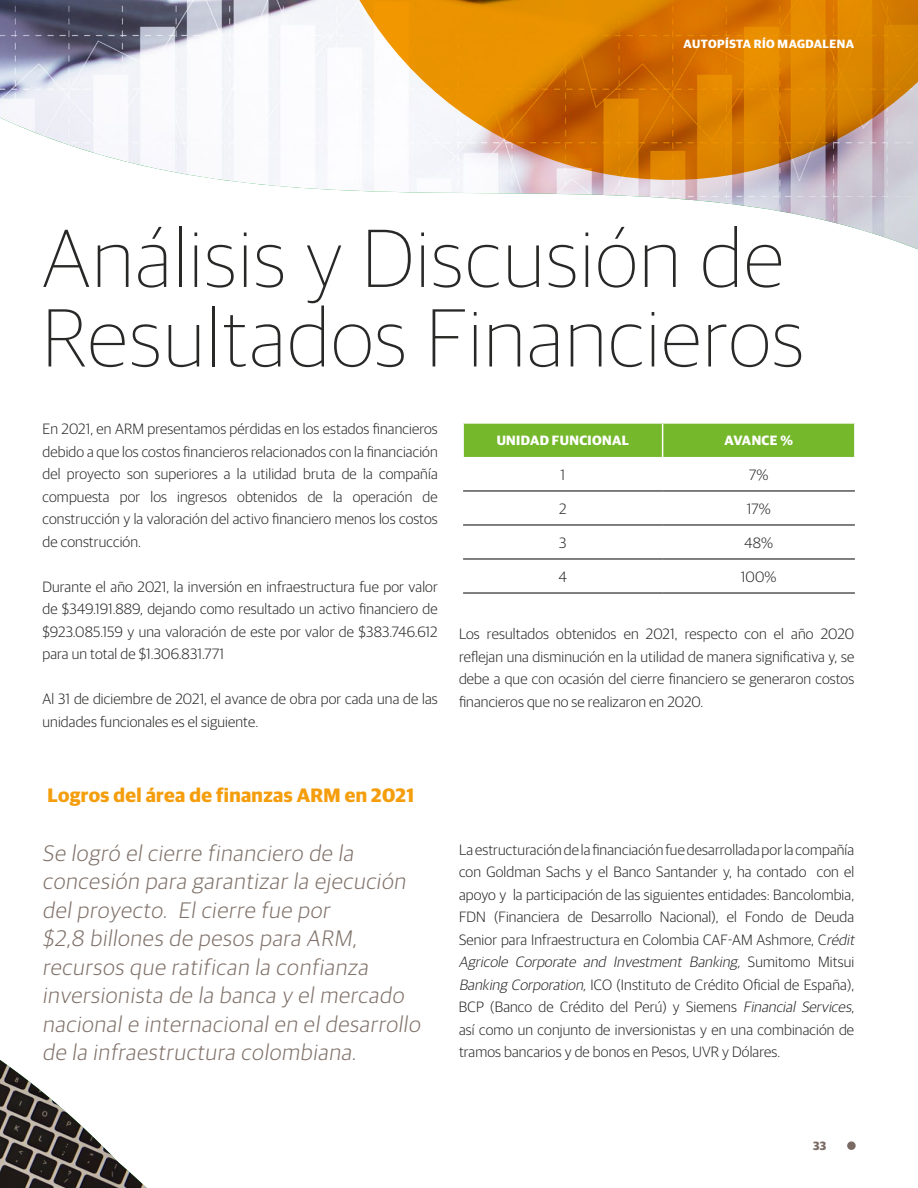
<style>
.page{position:relative;width:918px;height:1188px;background:#fff}
.page>*{position:absolute;margin:0;border:0;box-sizing:border-box;transform-origin:0 0}
.t1{font:100 82.5px/79.5px "Guardian Sans";letter-spacing:.03em;color:#282827}
.t2{font:300 22.5px/28.5px "Guardian Sans";letter-spacing:.045em;color:#7f7169}
.t3{font:700 19.5px "Guardian Sans";letter-spacing:.02em;color:#f59e0d}
.t4{font:300 15px/22.5px "Guardian Sans";letter-spacing:.01em;color:#282827;text-align:justify}
.t5{font:700 13.5px "Guardian Sans";letter-spacing:.03em;color:#fff}
.t6{font:700 12px "Guardian Sans";letter-spacing:.04em;color:#fff}
.t7{font:700 12px "Guardian Sans";color:#796b63}
.s1{font-style:italic}
</style>
<div class="page">
<div style="left:847px;top:1141px;width:9px;height:9px;background:#796b63;border-radius:50%"></div>
<img style="left:0;top:0;width:918px;height:250px">
<svg style="left:311px;top:0;width:607px;height:180px"></svg>
<div style="left:464px;top:424px;width:390px;height:33px;background:#75b82b"></div>
<hr style="left:662px;top:424px;width:1px;height:33px;background:#fff">
<hr style="left:463px;top:491px;width:200px;height:1px;background:#000">
<hr style="left:663px;top:491px;width:192px;height:1px;background:#000">
<hr style="left:463px;top:525px;width:200px;height:1px;background:#000">
<hr style="left:663px;top:525px;width:192px;height:1px;background:#000">
<hr style="left:463px;top:559px;width:200px;height:1px;background:#000">
<hr style="left:663px;top:559px;width:192px;height:1px;background:#000">
<hr style="left:463px;top:593px;width:200px;height:1px;background:#000">
<hr style="left:663px;top:593px;width:192px;height:1px;background:#000">
<img style="left:0;top:1060px;width:147px;height:128px">
<p class="t6" style="left:684px;top:34px;width:172px">AUTOPÍSTA RÍO MAGDALENA</p>
<h1 class="t1" style="left:43px;top:214px;width:763px">Análisis y Discusión de<br>Resultados Financieros</h1>
<p class="t4" style="left:43px;top:417px;width:397px">En 2021, en ARM presentamos pérdidas en los estados financieros debido a que los costos financieros relacionados con la financiación del proyecto son superiores a la utilidad bruta de la compañía compuesta por los ingresos obtenidos de la operación de construcción y la valoración del activo financiero menos los costos de construcción.</p>
<p class="t4" style="left:43px;top:574px;width:397px">Durante el año 2021, la inversión en infraestructura fue por valor de $349.191.889, dejando como resultado un activo financiero de $923.085.159 y una valoración de este por valor de $383.746.612 para un total de $1.306.831.771</p>
<p class="t4" style="left:43px;top:687px;width:397px">Al 31 de diciembre de 2021, el avance de obra por cada una de las unidades funcionales es el siguiente.</p>
<p class="t5" style="left:497px;top:430px;width:134px">UNIDAD FUNCIONAL</p>
<p class="t5" style="left:725px;top:430px;width:70px">AVANCE %</p>
<p class="t4" style="left:561px;top:462px;width:6px">1</p>
<p class="t4" style="left:749px;top:462px;width:21px">7%</p>
<p class="t4" style="left:559px;top:496px;width:9px">2</p>
<p class="t4" style="left:747px;top:496px;width:25px">17%</p>
<p class="t4" style="left:559px;top:531px;width:9px">3</p>
<p class="t4" style="left:744px;top:531px;width:30px">48%</p>
<p class="t4" style="left:559px;top:565px;width:10px">4</p>
<p class="t4" style="left:741px;top:565px;width:37px">100%</p>
<p class="t4" style="left:459px;top:622px;width:397px">Los resultados obtenidos en 2021, respecto con el año 2020 reflejan una disminución en la utilidad de manera significativa y, se debe a que con ocasión del cierre financiero se generaron costos financieros que no se realizaron en 2020.</p>
<h3 class="t3" style="left:48px;top:781px;width:368px">Logros del área de finanzas ARM en 2021</h3>
<p class="t2" style="left:43px;top:837px;width:383px">Se logró el cierre financiero de la concesión para garantizar la ejecución del proyecto. El cierre fue por<br>$2,8 billones de pesos para ARM, recursos que ratifican la confianza inversionista de la banca y el mercado nacional e internacional en el desarrollo de la infraestructura colombiana.</p>
<p class="t4" style="left:459px;top:837px;width:400px;text-align:left">La estructuración de la financiación fue desarrollada por la compañía con Goldman Sachs y el Banco Santander y, ha contado con el apoyo y la participación de las siguientes entidades: Bancolombia, FDN (Financiera de Desarrollo Nacional), el Fondo de Deuda Senior para Infraestructura en Colombia CAF-AM Ashmore, C<span class="s1">rédit Agricole Corporate and Investment Banking,</span> S u m i t o m o M i t s u i <span class="s1">Banking Corporation,</span> ICO (Instituto de Crédito Oficial de España), BCP (Banco de Crédito del Perú) y Siemens <span class="s1">Financial Services</span>, así como un conjunto de inversionistas y en una combinación de tramos bancarios y de bonos en Pesos, UVR y Dólares.</p>
<p class="t7" style="left:813px;top:1136px;width:15px">33</p>
</div>
